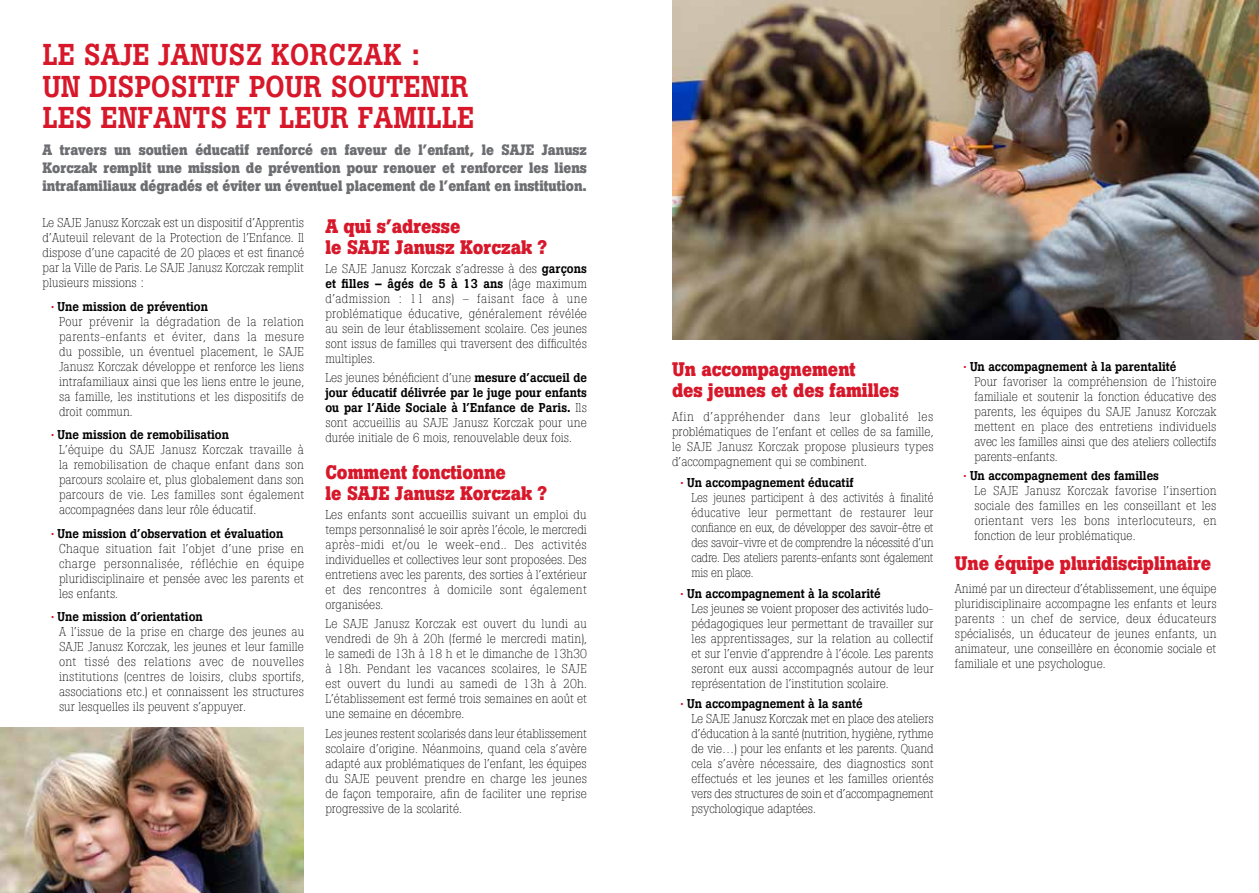
<style>
.page{position:relative;width:1259px;height:893px;background:#fff}
.page>*{position:absolute;margin:0;border:0;box-sizing:border-box;transform-origin:0 0}
.t1{font:500 30px/31.5px "Boton";letter-spacing:.015em;color:#d7182a;scale:.96 1}
.t2{font:700 19.5px/21px "Boton";color:#d7182a;scale:.95 1}
.t3{font:700 15px/18px "Boton";color:#6d6e71;text-align:justify;scale:.94 1}
.t4{font:300 12.75px/15px "Boton";color:#000;text-align:justify;scale:.95 1}
.t5{font:300 12.75px/15px "Boton";letter-spacing:.02em;color:#000;scale:.95 1}
.t6{font:300 12.75px/15px "Boton";letter-spacing:-.02em;color:#000;scale:.91 1}
.s1{color:#d7182a}
.s2{font-weight:500}
</style>
<div class="page">
<img style="left:0;top:727px;width:303px;height:166px">
<img style="left:672px;top:0;width:587px;height:339px">
<h1 class="t1" style="left:43px;top:39px;width:451px">Le SAJE Janusz Korczak :<br>un dispositif pour soutenir les enfants et leur famille</h1>
<p class="t3" style="left:43px;top:141px;width:581px">A travers un soutien éducatif renforcé en faveur de l’enfant, le SAJE Janusz Korczak remplit une mission de prévention pour renouer et renforcer les liens intrafamiliaux dégradés et éviter un éventuel placement de l’enfant en institution.</p>
<p class="t4" style="left:43px;top:216px;width:277px">Le SAJE Janusz Korczak est un dispositif d’Apprentis d’Auteuil relevant de la Protection de l’Enfance. Il dispose d’une capacité de 20 places et est financé par la Ville de Paris. Le SAJE Janusz Korczak remplit plusieurs missions :</p>
<p class="t4" style="left:59px;top:299px;width:260px;text-align:left;text-indent:-8px"><span class="s1">•</span> <span class="s2">Une mission de prévention<br></span>Pour prévenir la dégradation de la relation parents-enfants et éviter, dans la mesure du possible, un éventuel placement, le SAJE Janusz Korczak développe et renforce les liens intrafamiliaux ainsi que les liens entre le jeune, sa famille, les institutions et les dispositifs de droit commun.</p>
<p class="t4" style="left:59px;top:428px;width:259px;text-align:left;text-indent:-8px"><span class="s1">•</span> <span class="s2">Une mission de remobilisation<br></span>L’équipe du SAJE Janusz Korczak travaille à la remobilisation de chaque enfant dans son parcours scolaire et, plus globalement dans son parcours de vie. Les familles sont également accompagnées dans leur rôle éducatif.</p>
<p class="t5" style="left:59px;top:526px;width:259px;text-indent:-8px"><span class="s1">•</span> <span class="s2">Une mission d’observation et évaluation </span>Chaque situation fait l’objet d’une prise en charge personnalisée, réfléchie en équipe pluridisciplinaire et pensée avec les parents et les enfants.</p>
<p class="t4" style="left:59px;top:609px;width:260px;text-align:left;text-indent:-8px"><span class="s1">•</span> <span class="s2">Une mission d’orientation<br></span>A l’issue de la prise en charge des jeunes au SAJE Janusz Korczak, les jeunes et leur famille ont tissé des relations avec de nouvelles institutions (centres de loisirs, clubs sportifs, associations etc.) et connaissent les structures sur lesquelles ils peuvent s’appuyer.</p>
<h2 class="t2" style="left:325px;top:215px;width:235px">A qui s’adresse<br>le SAJE Janusz Korczak ?</h2>
<p class="t4" style="left:325px;top:261px;width:277px">Le SAJE Janusz Korczak s’adresse à des <span class="s2">garçons et filles – âgés de 5 à 13 ans</span> (âge maximum d’admission : 11 ans) – faisant face à une problématique éducative, généralement révélée au sein de leur établissement scolaire. Ces jeunes sont issus de familles qui traversent des difficultés multiples.</p>
<p class="t4" style="left:325px;top:370px;width:277px">Les jeunes bénéficient d’une <span class="s2">mesure d’accueil de jour éducatif délivrée par le juge pour enfants ou par l’Aide Sociale à l’Enfance de Paris.</span> Ils sont accueillis au SAJE Janusz Korczak pour une durée initiale de 6 mois, renouvelable deux fois.</p>
<h2 class="t2" style="left:325px;top:462px;width:235px">Comment fonctionne<br>le SAJE Janusz Korczak ?</h2>
<p class="t4" style="left:325px;top:507px;width:277px">Les enfants sont accueillis suivant un emploi du temps personnalisé le soir après l’école, le mercredi après-midi et/ou le week-end.. Des activités individuelles et collectives leur sont proposées. Des entretiens avec les parents, des sorties à l’extérieur et des rencontres à domicile sont également organisées.</p>
<p class="t4" style="left:325px;top:616px;width:277px">Le SAJE Janusz Korczak est ouvert du lundi au vendredi de 9h à 20h (fermé le mercredi matin), le samedi de 13h à 18 h et le dimanche de 13h30 à 18h. Pendant les vacances scolaires, le SAJE est ouvert du lundi au samedi de 13h à 20h.<br>L’établissement est fermé trois semaines en août et une semaine en décembre.</p>
<p class="t4" style="left:325px;top:726px;width:277px">Les jeunes restent scolarisés dans leur établissement scolaire d’origine. Néanmoins, quand cela s’avère adapté aux problématiques de l’enfant, les équipes du SAJE peuvent prendre en charge les jeunes de façon temporaire, afin de faciliter une reprise progressive de la scolarité.</p>
<h2 class="t2" style="left:672px;top:359px;width:240px">Un accompagnement<br>des jeunes et des familles</h2>
<p class="t4" style="left:672px;top:409px;width:277px">Afin d’appréhender dans leur globalité les problématiques de l’enfant et celles de sa famille, le SAJE Janusz Korczak propose plusieurs types d’accompagnement qui se combinent.</p>
<p class="t6" style="left:691px;top:475px;width:268px;text-indent:-11px"><span class="s1">•</span> <span class="s2">Un accompagnement éducatif<br></span>Les jeunes participent à des activités à finalité éducative leur permettant de restaurer leur confiance en eux, de développer des savoir-être et des savoir-vivre et de comprendre la nécessité d’un cadre. Des ateliers parents-enfants sont également mis en place.</p>
<p class="t4" style="left:691px;top:586px;width:256px;text-align:left;text-indent:-11px"><span class="s1">•</span> <span class="s2">Un accompagnement à la scolarité<br></span>Les jeunes se voient proposer des activités ludo&shy;pédagogiques leur permettant de travailler sur les apprentissages, sur la relation au collectif et sur l’envie d’apprendre à l’école. Les parents seront eux aussi accompagnés autour de leur représentation de l’institution scolaire.</p>
<p class="t4" style="left:691px;top:696px;width:256px;text-align:left;text-indent:-11px"><span class="s1">•</span> <span class="s2">Un accompagnement à la santé<br></span>Le SAJE Janusz Korczak met en place des ateliers d’éducation à la santé (nutrition, hygiène, rythme de vie…) pour les enfants et les parents. Quand cela s’avère nécessaire, des diagnostics sont effectués et les jeunes et les familles orientés vers des structures de soin et d’accompagnement psychologique adaptées.</p>
<p class="t4" style="left:974px;top:359px;width:256px;text-align:left;text-indent:-11px"><span class="s1">•</span> <span class="s2">Un accompagnement à la parentalité<br></span>Pour favoriser la compréhension de l’histoire familiale et soutenir la fonction éducative des parents, les équipes du SAJE Janusz Korczak mettent en place des entretiens individuels avec les familles ainsi que des ateliers collectifs parents-enfants.</p>
<p class="t5" style="left:974px;top:468px;width:256px;text-indent:-11px"><span class="s1">•</span> <span class="s2">Un accompagnement des familles<br></span>Le SAJE Janusz Korczak favorise l’insertion sociale des familles en les conseillant et les orientant vers les bons interlocuteurs, en fonction de leur problématique.</p>
<h2 class="t2" style="left:955px;top:553px;width:271px">Une équipe pluridisciplinaire</h2>
<p class="t4" style="left:955px;top:581px;width:277px">Animé par un directeur d’établissement, une équipe pluridisciplinaire accompagne les enfants et leurs parents : un chef de service, deux éducateurs spécialisés, un éducateur de jeunes enfants, un animateur, une conseillère en économie sociale et familiale et une psychologue.</p>
</div>
